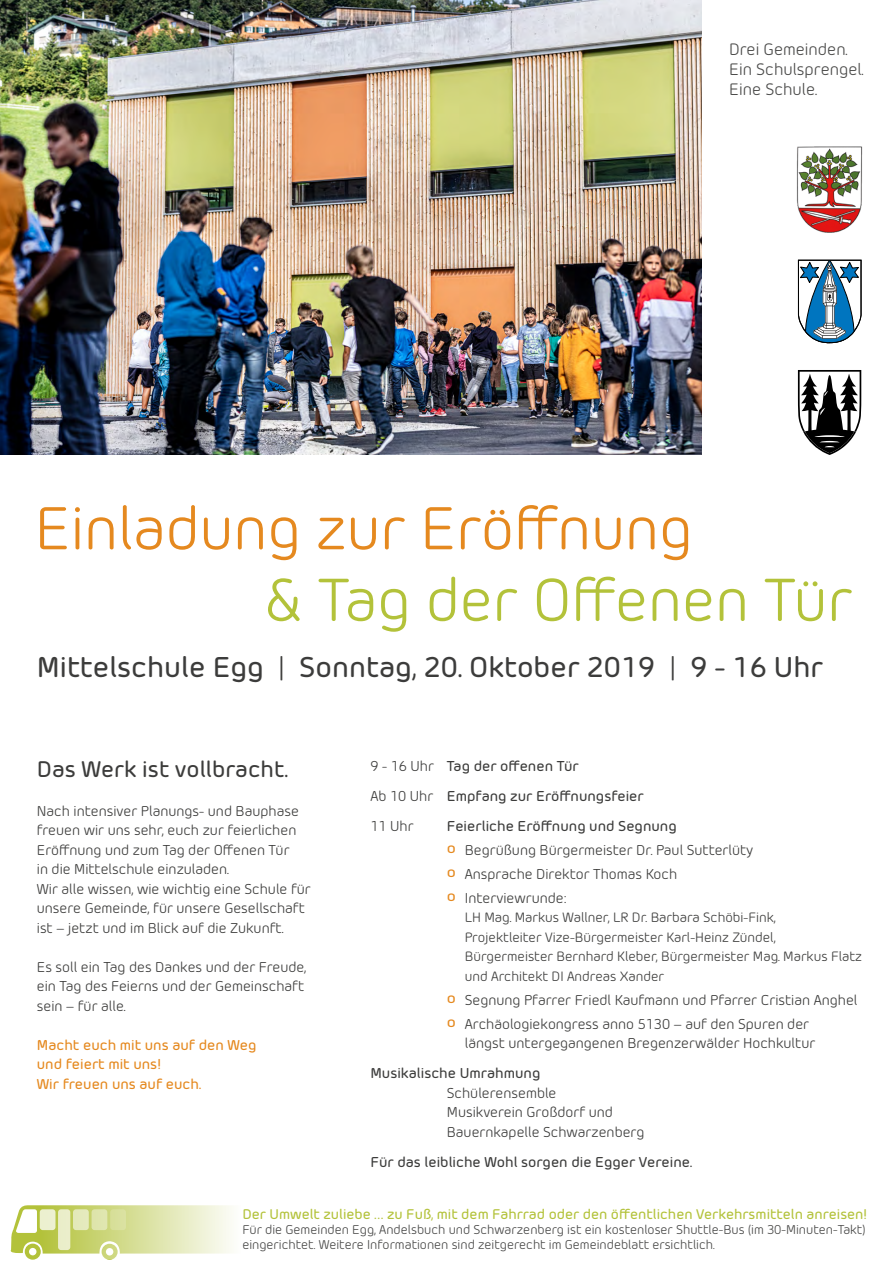
<style>
.page{position:relative;width:893px;height:1263px;background:#fff}
.page>*{position:absolute;margin:0;border:0;box-sizing:border-box;transform-origin:0 0}
.t1{font:60px "Morebi Rounded";color:#e5891f}
.t2{font:60px "Morebi Rounded";color:#b3c23a}
.t3{font:500 28.5px "Morebi Rounded";color:#3c3c3b}
.t4{font:500 22.5px "Morebi Rounded";color:#3c3c3b}
.t5{font:16.5px "Morebi Rounded";color:#4a4a49}
.t6{font:14.25px "Morebi Rounded";color:#3c3c3b}
.t7{font:500 14.25px "Morebi Rounded";color:#3c3c3b}
.t8{font:500 14.25px "Morebi Rounded";color:#e5891f}
.t9{font:500 13.95px "Morebi Rounded";color:#b3c23a}
.t10{font:13.5px/19.5px "Morebi Rounded";color:#3c3c3b}
.t11{font:12.75px "Morebi Rounded";color:#474746}
.s1{font-weight:400}
.s2{font-weight:500;color:#e5891f}
</style>
<div class="page">
<img style="left:0;top:0;width:702px;height:455px">
<img style="left:796px;top:146px;width:67px;height:87px">
<svg style="left:798px;top:260px;width:64px;height:83px"></svg>
<svg style="left:798px;top:370px;width:63px;height:85px"></svg>
<svg style="left:11px;top:1205px;width:102px;height:55px"></svg>
<svg style="left:37px;top:1205px;width:195px;height:54px;background:#e0e6b0"></svg>
<p class="t5" style="left:729px;top:38px;width:120px">Drei Gemeinden.</p>
<p class="t5" style="left:729px;top:58px;width:136px">Ein Schulsprengel.</p>
<p class="t5" style="left:729px;top:78px;width:89px">Eine Schule.</p>
<p class="t1" style="left:35px;top:487px;width:659px">Einladung zur Eröffnung</p>
<p class="t2" style="left:265px;top:559px;width:589px">&amp; Tag der Offenen Tür</p>
<p class="t3" style="left:37px;top:646px;width:788px">Mittelschule Egg <span class="s1">|</span> Sonntag, 20. Oktober 2019 <span class="s1">|</span> 9 - 16 Uhr</p>
<p class="t4" style="left:37px;top:753px;width:253px">Das Werk ist vollbracht.</p>
<p class="t6" style="left:37px;top:801px;width:264px">Nach intensiver Planungs- und Bauphase</p>
<p class="t6" style="left:37px;top:821px;width:261px">freuen wir uns sehr, euch zur feierlichen</p>
<p class="t6" style="left:37px;top:840px;width:254px">Eröffnung und zum Tag der Offenen Tür</p>
<p class="t6" style="left:37px;top:860px;width:194px">in die Mittelschule einzuladen.</p>
<p class="t6" style="left:37px;top:879px;width:275px">Wir alle wissen, wie wichtig eine Schule für</p>
<p class="t6" style="left:37px;top:899px;width:270px">unsere Gemeinde, für unsere Gesellschaft</p>
<p class="t6" style="left:37px;top:918px;width:248px">ist – jetzt und im Blick auf die Zukunft.</p>
<p class="t6" style="left:37px;top:957px;width:271px">Es soll ein Tag des Dankes und der Freude,</p>
<p class="t6" style="left:37px;top:977px;width:269px">ein Tag des Feierns und der Gemeinschaft</p>
<p class="t6" style="left:37px;top:996px;width:90px">sein – für alle.</p>
<p class="t8" style="left:37px;top:1034px;width:221px">Macht euch mit uns auf den Weg</p>
<p class="t8" style="left:37px;top:1054px;width:126px">und feiert mit uns!</p>
<p class="t8" style="left:37px;top:1073px;width:166px">Wir freuen uns auf euch.</p>
<p class="t7" style="left:370px;top:755px;width:210px"><span class="s1">9 - 16 Uhr</span> Tag der offenen Tür</p>
<p class="t7" style="left:370px;top:785px;width:275px"><span class="s1">Ab 10 Uhr</span> Empfang zur Eröffnungsfeier</p>
<p class="t6" style="left:370px;top:816px;width:45px">11 Uhr</p>
<p class="t7" style="left:447px;top:815px;width:231px">Feierliche Eröffnung und Segnung</p>
<p class="t6" style="left:447px;top:840px;width:308px"><span class="s2">o</span> Begrüßung Bürgermeister Dr. Paul Sutterlüty</p>
<p class="t6" style="left:447px;top:864px;width:232px"><span class="s2">o</span> Ansprache Direktor Thomas Koch</p>
<p class="t6" style="left:447px;top:888px;width:121px"><span class="s2">o</span> Interviewrunde:</p>
<p class="t10" style="left:465px;top:907px;width:313px">LH Mag. Markus Wallner, LR Dr. Barbara Schöbi-Fink,</p>
<p class="t10" style="left:465px;top:926px;width:312px">Projektleiter Vize-Bürgermeister Karl-Heinz Zündel,</p>
<p class="t10" style="left:465px;top:946px;width:399px">Bürgermeister Bernhard Kleber, Bürgermeister Mag. Markus Flatz und Architekt DI Andreas Xander</p>
<p class="t6" style="left:447px;top:990px;width:412px"><span class="s2">o</span> Segnung Pfarrer Friedl Kaufmann und Pfarrer Cristian Anghel</p>
<p class="t6" style="left:447px;top:1014px;width:364px"><span class="s2">o</span> Archäologiekongress anno 5130 – auf den Spuren der</p>
<p class="t6" style="left:465px;top:1033px;width:352px">längst untergegangenen Bregenzerwälder Hochkultur</p>
<p class="t7" style="left:370px;top:1063px;width:172px">Musikalische Umrahmung</p>
<p class="t6" style="left:447px;top:1083px;width:111px">Schülerensemble</p>
<p class="t6" style="left:447px;top:1102px;width:168px">Musikverein Großdorf und</p>
<p class="t6" style="left:447px;top:1122px;width:199px">Bauernkapelle Schwarzenberg</p>
<p class="t7" style="left:370px;top:1151px;width:323px">Für das leibliche Wohl sorgen die Egger Vereine.</p>
<p class="t9" style="left:242px;top:1204px;width:626px">Der Umwelt zuliebe … zu Fuß, mit dem Fahrrad oder den öffentlichen Verkehrsmitteln anreisen!</p>
<p class="t11" style="left:242px;top:1221px;width:625px">Für die Gemeinden Egg, Andelsbuch und Schwarzenberg ist ein kostenloser Shuttle-Bus (im 30-Minuten-Takt)</p>
<p class="t11" style="left:242px;top:1236px;width:474px">eingerichtet. Weitere Informationen sind zeitgerecht im Gemeindeblatt ersichtlich.</p>
</div>
